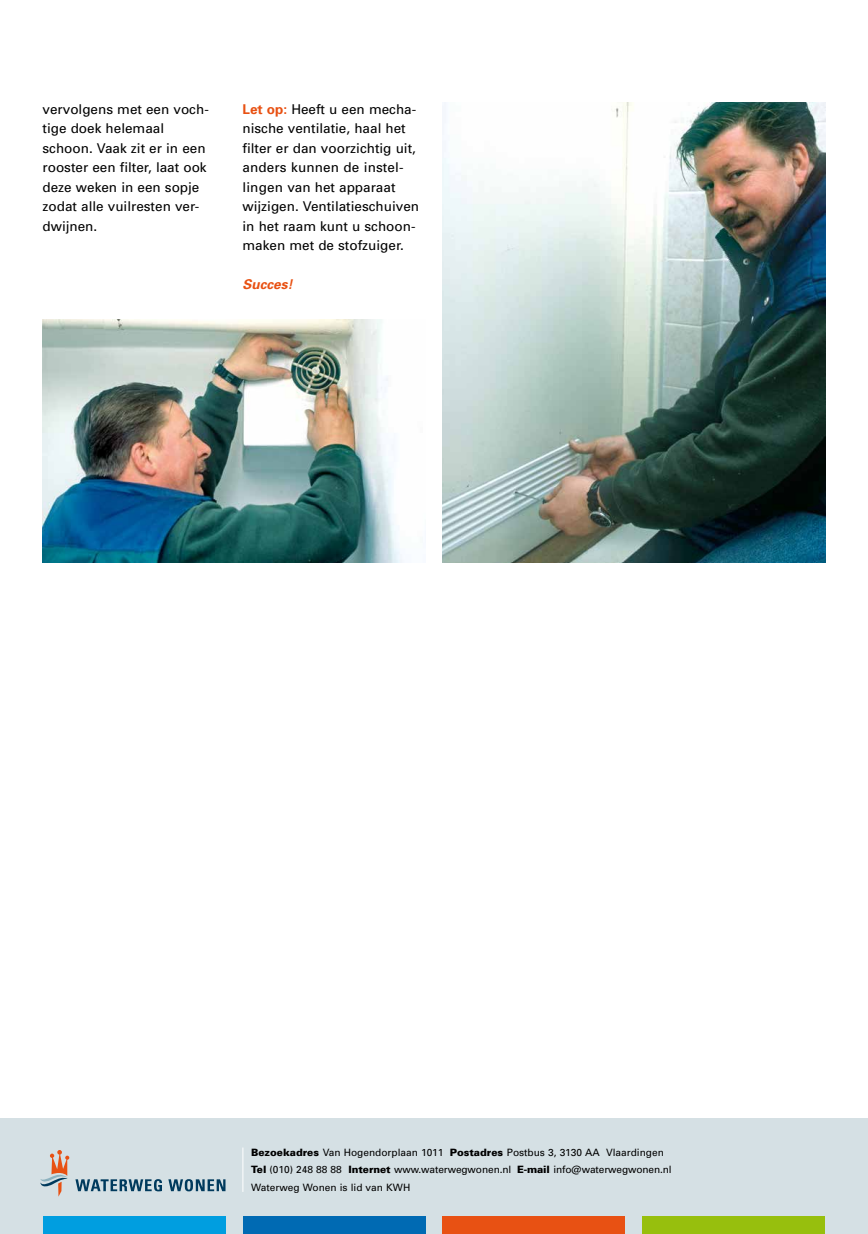
<style>
.page{position:relative;width:868px;height:1234px;background:#fff}
.page>*{position:absolute;margin:0;border:0;box-sizing:border-box;transform-origin:0 0}
.t1{font:13.5px/19.5px "Univers";color:#000}
.t2{font:italic 700 13.5px "Univers";color:#e85113}
.t3{font:10.05px/17.7px "Univers";color:#000}
.s1{font-weight:700;color:#e85113}
.s2{font-weight:900}
</style>
<div class="page">
<img style="left:442px;top:102px;width:383px;height:460px">
<img style="left:43px;top:320px;width:360px;height:242px">
<div style="left:0;top:1118px;width:867px;height:115px;background:#d5e0e4"></div>
<div style="left:442px;top:1216px;width:183px;height:17px;background:#e85113"></div>
<div style="left:43px;top:1216px;width:182px;height:17px;background:#009ee0"></div>
<div style="left:242px;top:1216px;width:183px;height:17px;background:#006ab3"></div>
<div style="left:642px;top:1216px;width:183px;height:17px;background:#97bf0d"></div>
<svg style="left:75px;top:1179px;width:87px;height:12px"></svg>
<svg style="left:168px;top:1179px;width:57px;height:12px"></svg>
<svg style="left:40px;top:1150px;width:29px;height:46px"></svg>
<hr style="left:242px;top:1147px;width:1px;height:44px;background:#fff">
<p class="t1" style="left:43px;top:99px;width:168px">vervolgens met een voch&shy;tige doek helemaal schoon. Vaak zit er in een rooster een filter, laat ook deze weken in een sopje zodat alle vuilresten ver&shy;dwijnen.</p>
<p class="t1" style="left:242px;top:99px;width:178px"><span class="s1">Let op:</span> Heeft u een mecha&shy;nische ventilatie, haal het filter er dan voorzichtig uit, anders kunnen de instel&shy;lingen van het apparaat wijzigen. Ventilatieschuiven in het raam kunt u schoon&shy;maken met de stofzuiger.</p>
<p class="t2" style="left:242px;top:276px;width:52px">Succes!</p>
<p class="t3" style="left:251px;top:1142px;width:422px"><span class="s2">Bezoekadres</span> Van Hogendorplaan 1011 <span class="s2">Postadres</span> Postbus 3, 3130 AA Vlaardingen<br><span class="s2">Tel</span> (010) 248 88 88 <span class="s2">Internet</span> www.waterwegwonen.nl <span class="s2">E-mail</span> info@waterwegwonen.nl<br>Waterweg Wonen is lid van KWH</p>
</div>
